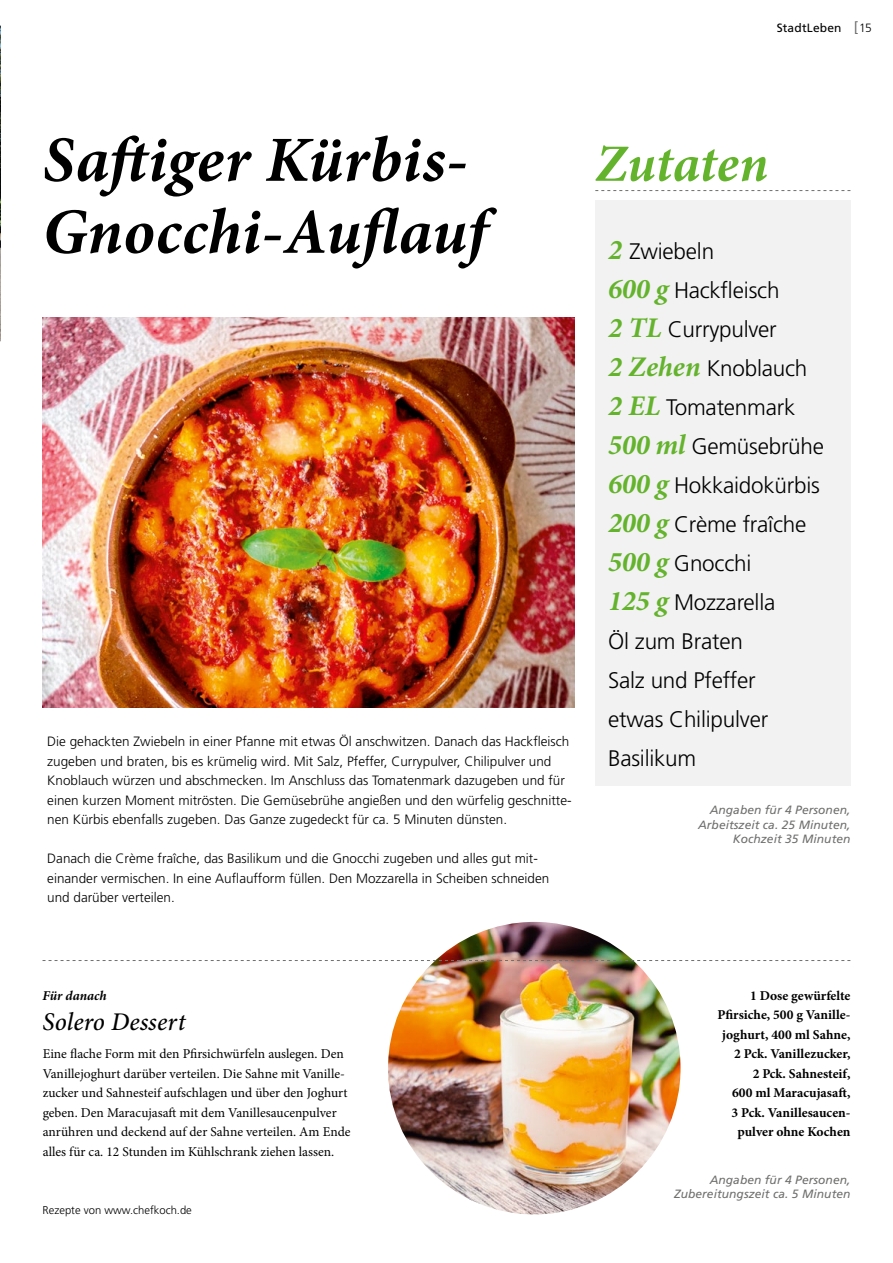
<style>
.page{position:relative;width:893px;height:1263px;background:#fff}
.page>*{position:absolute;margin:0;border:0;box-sizing:border-box;transform-origin:0 0}
.t1{font:italic 700 64.5px/72px "Minion Pro";letter-spacing:.005em;color:#000}
.t2{font:italic 700 52.5px "Minion Pro";color:#64b32c}
.t3{font:italic 500 25.5px "Minion Pro";letter-spacing:.005em;color:#000}
.t4{font:300 22.5px/39px "Frutiger";letter-spacing:-.01em;color:#000}
.t5{font:300 13.5px/19.5px "Frutiger";color:#000}
.t6{font:13.5px/19.5px "Minion Pro";color:#000}
.t7{font:700 13.5px/19.5px "Minion Pro";color:#000;text-align:right}
.t8{font:italic 700 13.5px "Minion Pro";color:#000}
.t9{font:italic 12px/14.4px "Frutiger";letter-spacing:.005em;color:#6f6f6e;text-align:right}
.t10{font:12px "Frutiger";letter-spacing:.015em;color:#000}
.t11{font:300 11.25px "Frutiger";color:#000}
.s1{font-size:14.25px;color:#6f6f6e}
.s2{font-weight:300}
.s3{font-family:"Minion Pro";font-weight:700;font-style:italic;font-size:28.5px;color:#64b32c}
</style>
<div class="page">
<div style="left:595px;top:200px;width:255px;height:585px;background:#f2f2f2"></div>
<svg style="left:595px;top:190px;width:255px;height:1px"></svg>
<img style="left:388px;top:922px;width:292px;height:292px;border-radius:146px">
<img style="left:43px;top:317px;width:531px;height:390px">
<svg style="left:43px;top:960px;width:807px;height:1px"></svg>
<p class="t10" style="left:777px;top:21px;width:97px">StadtLeben <span class="s1">[</span><span class="s2">15</span></p>
<h1 class="t1" style="left:43px;top:123px;width:445px">Saftiger Kürbis-<br>Gnocchi-Auflauf</h1>
<p class="t5" style="left:47px;top:732px;width:526px">Die gehackten Zwiebeln in einer Pfanne mit etwas Öl anschwitzen. Danach das Hackfleisch zugeben und braten, bis es krümelig wird. Mit Salz, Pfeffer, Currypulver, Chilipulver und Knoblauch würzen und abschmecken. Im Anschluss das Tomatenmark dazugeben und für einen kurzen Moment mitrösten. Die Gemüsebrühe angießen und den würfelig geschnitte&shy;nen Kürbis ebenfalls zugeben. Das Ganze zugedeckt für ca. 5 Minuten dünsten.</p>
<p class="t5" style="left:47px;top:849px;width:504px">Danach die Crème fraîche, das Basilikum und die Gnocchi zugeben und alles gut mit&shy;einander vermischen. In eine Auflaufform füllen. Den Mozzarella in Scheiben schneiden und darüber verteilen.</p>
<h2 class="t2" style="left:595px;top:127px;width:174px">Zutaten</h2>
<h3 class="t4" style="left:608px;top:231px;width:218px"><span class="s3">2</span> Zwiebeln<br><span class="s3">600 g</span> Hackfleisch<br><span class="s3">2 TL</span> Currypulver<br><span class="s3">2 Zehen</span> Knoblauch<br><span class="s3">2 EL</span> Tomatenmark<br><span class="s3">500 ml</span> Gemüsebrühe<br><span class="s3">600 g</span> Hokkaidokürbis<br><span class="s3">200 g</span> Crème fraîche<br><span class="s3">500 g</span> Gnocchi<br><span class="s3">125 g</span> Mozzarella<br>Öl zum Braten<br>Salz und Pfeffer<br>etwas Chilipulver<br>Basilikum</h3>
<p class="t9" style="left:698px;top:803px;width:154px">Angaben für 4 Personen,<br>Arbeitszeit ca. 25 Minuten,<br>Kochzeit 35 Minuten</p>
<p class="t8" style="left:43px;top:986px;width:66px">Für danach</p>
<h3 class="t3" style="left:43px;top:1004px;width:145px">Solero Dessert</h3>
<p class="t6" style="left:43px;top:1044px;width:309px">Eine flache Form mit den Pfirsichwürfeln auslegen. Den Vanillejoghurt darüber verteilen. Die Sahne mit Vanille&shy;zucker und Sahnesteif aufschlagen und über den Joghurt geben. Den Maracujasaft mit dem Vanillesaucenpulver anrühren und deckend auf der Sahne verteilen. Am Ende alles für ca. 12 Stunden im Kühlschrank ziehen lassen.</p>
<p class="t11" style="left:43px;top:1204px;width:151px">Rezepte von www.chefkoch.de</p>
<p class="t7" style="left:717px;top:986px;width:134px">1 Dose gewürfelte<br>Pfirsiche, 500 g Vanille&shy;joghurt, 400 ml Sahne,<br>2 Pck. Vanillezucker,<br>2 Pck. Sahnesteif,<br>600 ml Maracujasaft,<br>3 Pck. Vanillesaucen&shy;pulver ohne Kochen</p>
<p class="t9" style="left:674px;top:1172px;width:178px">Angaben für 4 Personen,<br>Zubereitungszeit ca. 5 Minuten</p>
</div>
